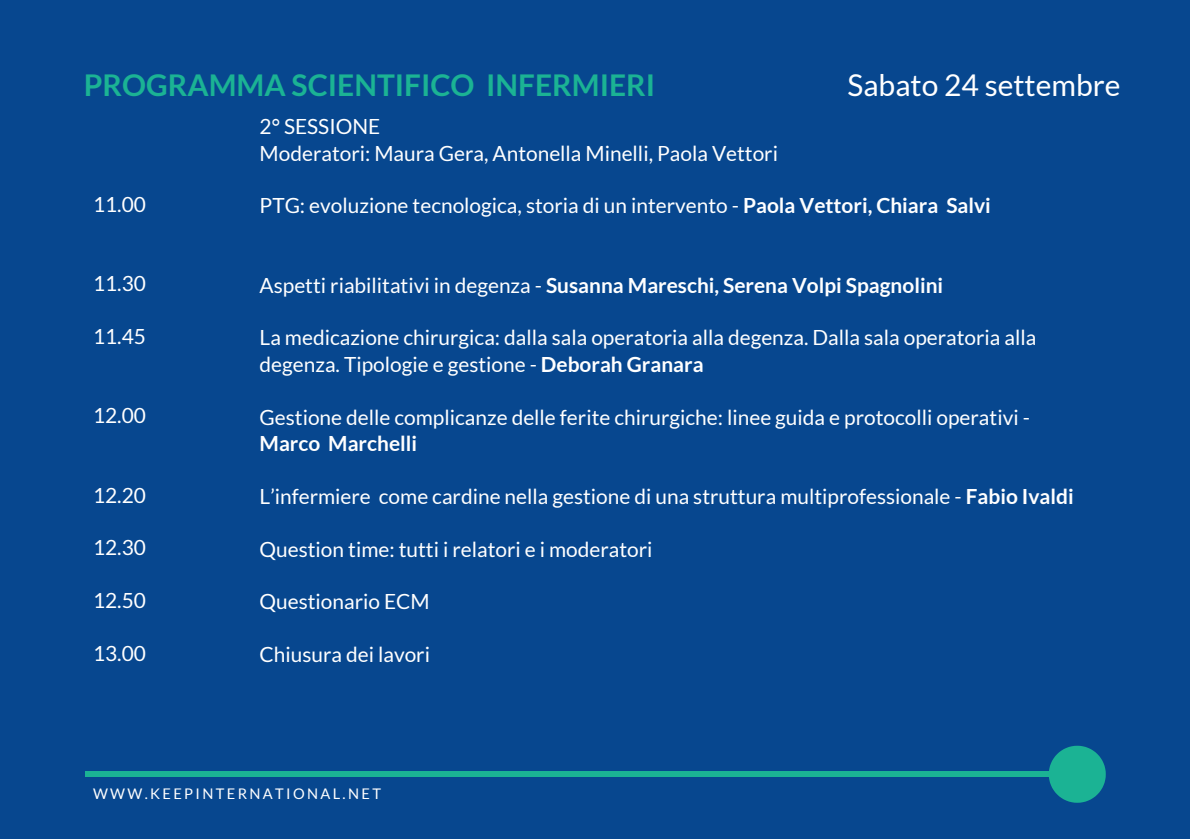
<style>
.page{position:relative;width:1190px;height:839px;background:#fff}
.page>*{position:absolute;margin:0;border:0;box-sizing:border-box;transform-origin:0 0}
.t1{font:700 30px "Lato";color:#1bb394}
.t2{font:30px "Lato";color:#fff}
.t3{font:20.8px/26.4px "Lato";color:#fff}
.t4{font:700 20.8px "Lato";color:#fff}
.t5{font:14.6px "Lato";letter-spacing:.16em;color:#fff}
.s1{font-weight:700}
.s2{font-weight:400}
</style>
<div class="page">
<div style="left:0;top:0;width:1190px;height:838px;background:#07478f"></div>
<div style="left:86px;top:771px;width:1000px;height:6px;background:#1bb394"></div>
<svg style="left:1049px;top:745px;width:57px;height:57px"></svg>
<h1 class="t1" style="left:84px;top:67px;width:573px">PROGRAMMA SCIENTIFICO INFERMIERI</h1>
<h1 class="t2" style="left:847px;top:67px;width:275px">Sabato 24 settembre</h1>
<p class="t3" style="left:93px;top:191px;width:54px">11.00</p>
<p class="t3" style="left:93px;top:270px;width:54px">11.30</p>
<p class="t3" style="left:93px;top:323px;width:54px">11.45</p>
<p class="t3" style="left:93px;top:402px;width:54px">12.00</p>
<p class="t3" style="left:93px;top:481px;width:54px">12.20</p>
<p class="t3" style="left:93px;top:534px;width:54px">12.30</p>
<p class="t3" style="left:93px;top:587px;width:54px">12.50</p>
<p class="t3" style="left:93px;top:639px;width:54px">13.00</p>
<p class="t3" style="left:260px;top:113px;width:520px">2° SESSIONE<br>Moderatori: Maura Gera, Antonella Minelli, Paola Vettori</p>
<p class="t3" style="left:260px;top:192px;width:733px">PTG: evoluzione tecnologica, storia di un intervento - <span class="s1">Paola Vettori, Chiara Salvi</span></p>
<p class="t4" style="left:260px;top:272px;width:685px"><span class="s2">Aspetti riabilitativi in degenza -</span> Susanna Mareschi, Serena Volpi Spagnolini</p>
<p class="t3" style="left:260px;top:324px;width:778px">La medicazione chirurgica: dalla sala operatoria alla degenza. Dalla sala operatoria alla degenza. Tipologie e gestione - <span class="s1">Deborah Granara</span></p>
<p class="t3" style="left:260px;top:403px;width:772px">Gestione delle complicanze delle ferite chirurgiche: linee guida e protocolli operativi -</p>
<p class="t4" style="left:260px;top:430px;width:159px">Marco Marchelli</p>
<p class="t3" style="left:260px;top:482px;width:816px">L’infermiere come cardine nella gestione di una struttura multiprofessionale - <span class="s1">Fabio Ivaldi</span></p>
<p class="t3" style="left:260px;top:535px;width:395px">Question time: tutti i relatori e i moderatori</p>
<p class="t3" style="left:260px;top:588px;width:172px">Questionario ECM</p>
<p class="t3" style="left:260px;top:641px;width:172px">Chiusura dei lavori</p>
<p class="t5" style="left:93px;top:784px;width:289px">WWW.KEEPINTERNATIONAL.NET</p>
</div>
